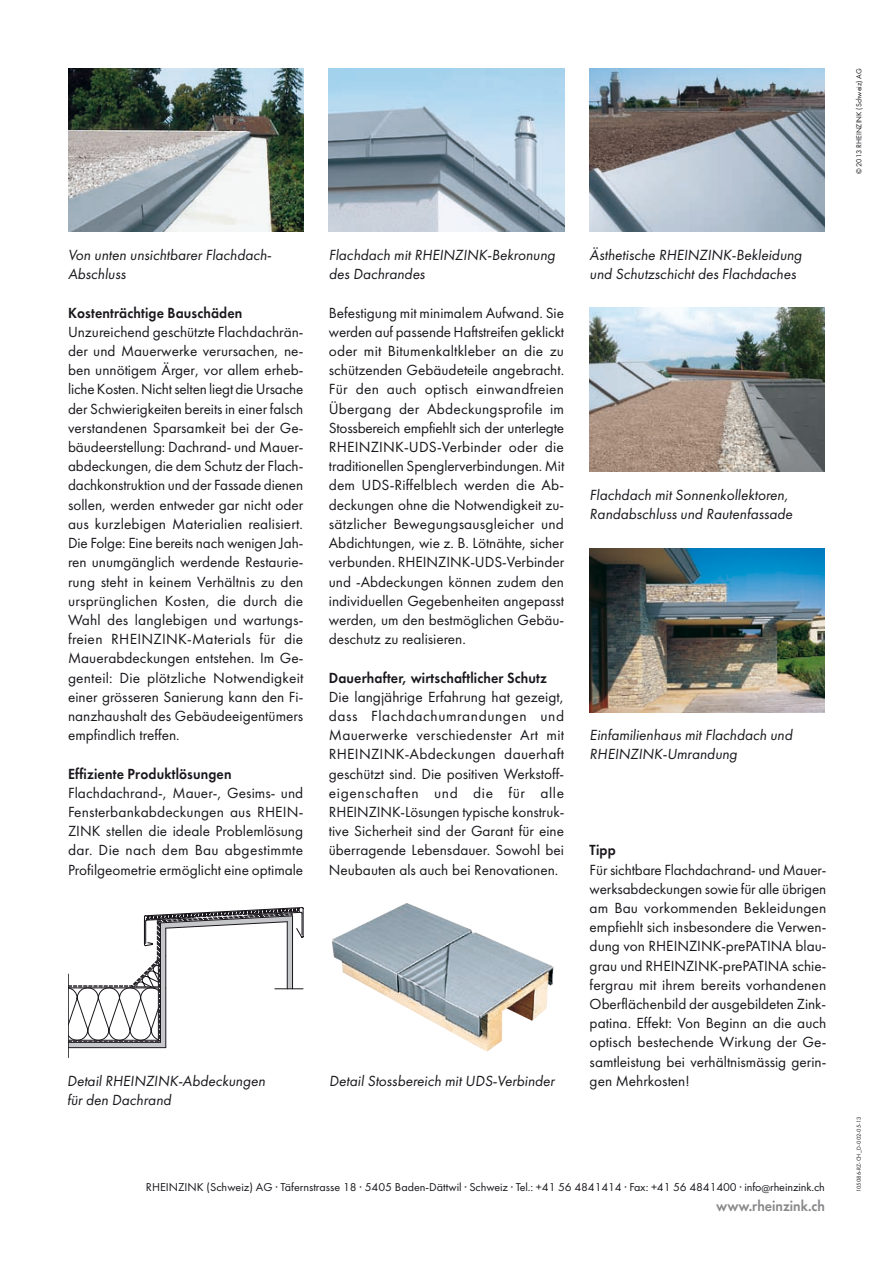
<style>
.page{position:relative;width:893px;height:1263px;background:#fff}
.page>*{position:absolute;margin:0;border:0;box-sizing:border-box;transform-origin:0 0}
.t1{font:13.5px/19.2px "RZ Futura";color:#1a171c;text-align:justify}
.t2{font:italic 13.5px/19.2px "RZ Futura";color:#1a171c}
.t3{font:800 13.5px "RZ Futura";letter-spacing:.01em;color:#1a171c}
.t4{font:800 13.5px "RZ Futura";color:#87888a}
.t5{font:10.5px "RZ Futura";letter-spacing:-.01em;color:#1a171c}
.t6{font:6.75px "RZ Futura";color:#1a171c}
.t7{font:5.25px "RZ Futura";letter-spacing:.015em;color:#1a171c}
</style>
<div class="page">
<img style="left:329px;top:68px;width:235px;height:163px">
<img style="left:68px;top:68px;width:235px;height:163px">
<img style="left:590px;top:68px;width:235px;height:163px">
<img style="left:590px;top:307px;width:235px;height:164px">
<img style="left:590px;top:548px;width:235px;height:164px">
<svg style="left:68px;top:907px;width:236px;height:150px"></svg>
<img style="left:332px;top:903px;width:222px;height:149px">
<p class="t2" style="left:68px;top:246px;width:205px">Von unten unsichtbarer Flachdach-<br>Abschluss</p>
<p class="t2" style="left:590px;top:246px;width:214px">Ästhetische RHEINZINK-Bekleidung und Schutzschicht des Flachdaches</p>
<p class="t2" style="left:329px;top:246px;width:228px">Flachdach mit RHEINZINK-Bekronung des Dachrandes</p>
<p class="t3" style="left:68px;top:305px;width:176px">Kostenträchtige Bauschäden</p>
<p class="t1" style="left:68px;top:323px;width:237px">U nzureichend geschützte Flachdachrän&shy;der und Mauerwerke verursachen, ne&shy;ben unnötigem Ärger, vor allem erheb&shy;liche Kosten. N icht selten liegt die U rsache der Schwierigkeiten bereits in einer falsch verstandenen Sparsamkeit bei der Ge&shy;bäudeerstellung: Dachrand- und Mauer&shy;abdeckungen, die dem Schutz der Flach&shy;dachkonstruktion und der Fassade dienen sollen, werden entweder gar nicht oder aus kurzlebigen Materialien realisiert.<br>Die Folge: Eine bereits nach wenigen Jah&shy;ren unumgänglich werdende Restaurie&shy;rung steht in keinem Verhältnis zu den ursprünglichen Kosten, die durch die Wahl des langlebigen und wartungs&shy;freien RHE</p>
<p class="t1" style="left:68px;top:630px;width:237px;text-indent:69px">INZINK-Materials für die Mauerabdeckungen entstehen. Im Ge&shy;genteil: Die plötzliche N otwendigkeit einer grösseren Sanierung kann den Fi&shy;nanzhaushalt des Gebäudeeigentümers empfindlich treffen.</p>
<p class="t3" style="left:68px;top:765px;width:165px">Effiziente Produktlösungen</p>
<p class="t1" style="left:68px;top:783px;width:237px">Flachdachrand-, Mauer-, Gesims- und<br>Fensterbankabdeckungen aus RHE</p>
<p class="t1" style="left:68px;top:803px;width:237px;text-indent:215px">IN-ZINK stellen die ideale Problemlösung dar. Die nach dem Bau abgestimmte Profilgeometrie ermöglicht eine optimale</p>
<p class="t1" style="left:329px;top:303px;width:237px">Befestigung mit minimalem Aufwand. Sie werden auf passende H aftstreifen geklickt oder mit Bitumenkaltkleber an die zu schützenden Gebäudeteile angebracht.<br>Für den auch optisch einwandfreien Übergang der Abdeckungsprofile im Stossbereich empfiehlt sich der unterlegte RHE</p>
<p class="t1" style="left:329px;top:438px;width:237px;text-indent:26px">INZINK-UDS-Verbinder oder die traditionellen Spenglerverbindungen. Mit dem UDS-Riffelblech werden die Ab&shy;deckungen ohne die Notwendigkeit zu&shy;sätzlicher Bewegungsausgleicher und Abdichtungen, wie z. B. Lötnähte, sicher verbunden. RHE</p>
<p class="t1" style="left:329px;top:553px;width:237px;text-indent:94px">INZINK-UDS-Verbinder und -Abdeckungen können zudem den individuellen Gegebenheiten angepasst werden, um den bestmöglichen Gebäu&shy;deschutz zu realisieren.</p>
<p class="t3" style="left:329px;top:669px;width:220px">Dauerhafter, wirtschaftlicher Schutz</p>
<p class="t1" style="left:329px;top:687px;width:237px">Die langjährige Erfahrung hat gezeigt, dass Flachdachumrandungen und Mauerwerke verschiedenster Art mit RHE</p>
<p class="t1" style="left:329px;top:745px;width:237px;text-indent:26px">INZINK-Abdeckungen dauerhaft geschützt sind. Die positiven Werkstoff&shy;eigenschaften und die für alle RHE</p>
<p class="t1" style="left:329px;top:803px;width:237px;text-indent:25px">INZINK-Lösungen typische konstruk&shy;tive Sicherheit sind der Garant für eine überragende Lebensdauer. Sowohl bei Neubauten als auch bei Renovationen.</p>
<p class="t2" style="left:590px;top:486px;width:204px">Flachdach mit Sonnenkollektoren,<br>Randabschluss und Rautenfassade</p>
<p class="t2" style="left:590px;top:726px;width:204px">Einfamilienhaus mit Flachdach und<br>RHEINZINK-Umrandung</p>
<p class="t3" style="left:590px;top:842px;width:28px">Tipp</p>
<p class="t1" style="left:590px;top:860px;width:238px">Für sichtbare Flachdachrand- und Mauer&shy;werksabdeckungen sowie für alle übrigen am Bau vorkommenden Bekleidungen empfiehlt sich insbesondere die Verwen&shy;dung von RHE</p>
<p class="t1" style="left:674px;top:937px;width:154px">INZINK-prePATINA blau-</p>
<p class="t1" style="left:590px;top:956px;width:238px;text-indent:81px">INZINK-prePATINA schie&shy;fergrau mit ihrem bereits vorhandenen Oberflächenbild der ausgebildeten Zink&shy;patina. Effekt: Von Beginn an die auch optisch bestechende Wirkung der Ge&shy;samtleistung bei verhältnismässig gerin-</p>
<p class="t1" style="left:590px;top:956px;width:65px">grau und RHE</p>
<p class="t2" style="left:67px;top:1071px;width:200px">Detail RHEINZINK-Abdeckungen</p>
<p class="t1" style="left:590px;top:1071px;width:102px">gen Mehrkosten!</p>
<p class="t2" style="left:67px;top:1091px;width:106px">für den Dachrand</p>
<p class="t2" style="left:329px;top:1071px;width:227px">Detail Stossbereich mit UDS-Verbinder</p>
<p class="t5" style="left:146px;top:1181px;width:8px">RHE</p>
<p class="t5" style="left:166px;top:1181px;width:661px">INZINK (Schweiz) AG · Täfernstrasse 18 · 5405 Baden-Dättwil · Schweiz · Tel.: +41 56 4841414 · Fax: +41 56 4841400 · info@rheinzink.ch</p>
<p class="t4" style="left:716px;top:1197px;width:110px">www.rheinzink.ch</p>
<p class="t6" style="left:855px;top:174px;width:107px;rotate:-90deg">© 2013 RHEINZINK (Schweiz) AG</p>
<p class="t7" style="left:856px;top:1192px;width:77px;rotate:-90deg">105086-RZ-CH_D-002-05-13</p>
</div>
